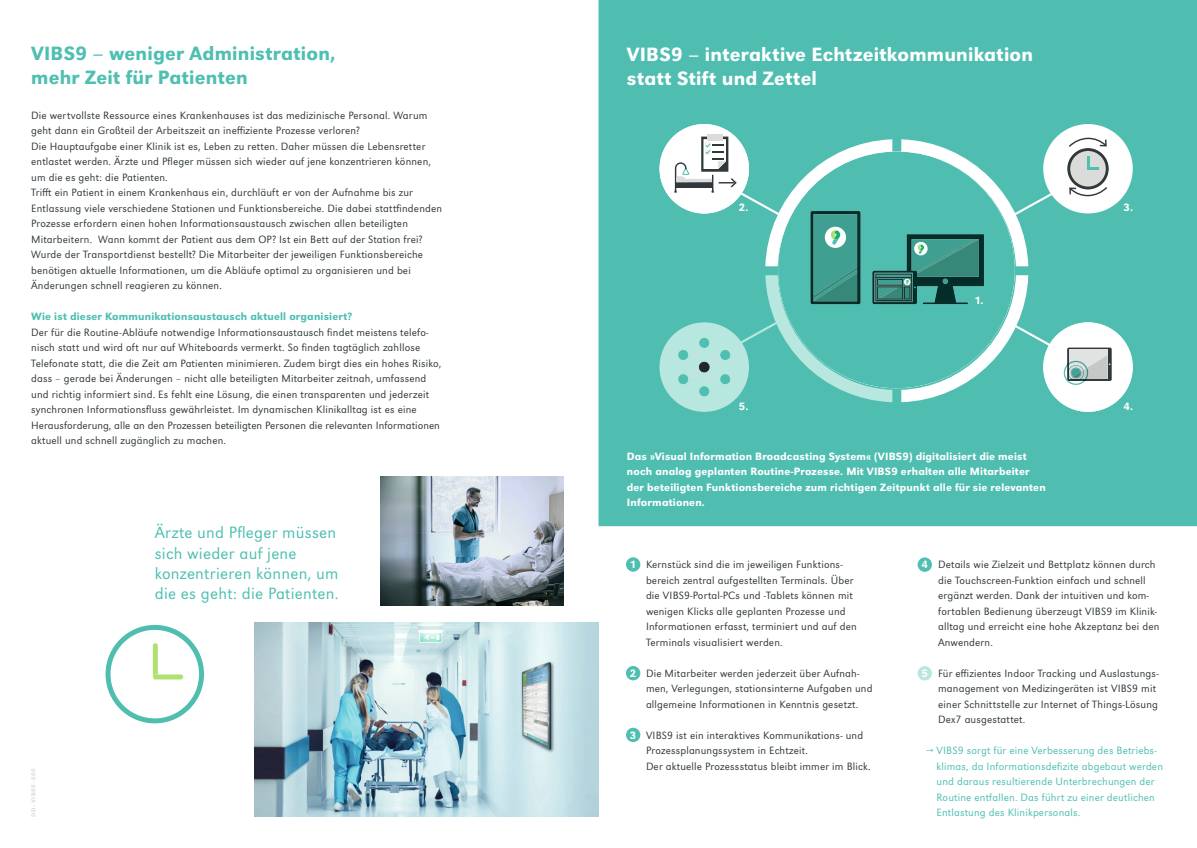
<style>
.page{position:relative;width:1197px;height:848px;background:#fff}
.page>*{position:absolute;margin:0;border:0;box-sizing:border-box;transform-origin:0 0}
.t1{font:500 20px/24px "URW Grotesk";letter-spacing:.01em;color:#fff}
.t2{font:500 20px/24px "URW Grotesk";letter-spacing:.01em;color:#4ebfb1}
.t3{font:300 17px/20.4px "URW Grotesk";letter-spacing:.015em;color:#4ebfb1}
.t4{font:300 11px/15.5px "URW Grotesk";letter-spacing:.015em;color:#30383c}
.t5{font:500 11px/15.5px "URW Grotesk";letter-spacing:.015em;color:#fff}
.t6{font:300 11px/15.5px "URW Grotesk";letter-spacing:.015em;color:#4ebfb1}
.t7{font:500 11px "URW Grotesk";letter-spacing:.015em;color:#4ebfb1}
.t8{font:500 6px "URW Grotesk";letter-spacing:.09em;color:#dbdcd9}
</style>
<div class="page">
<div style="left:598px;top:0;width:598px;height:526px;background:#4fbeb1"></div>
<img style="left:254px;top:622px;width:344px;height:194px">
<img style="left:380px;top:476px;width:183px;height:130px">
<svg style="left:105px;top:625px;width:99px;height:98px"></svg>
<div style="left:1043px;top:322px;width:89px;height:90px;background:#fff;border-radius:50%"></div>
<div style="left:1043px;top:124px;width:89px;height:89px;background:#fff;border-radius:50%"></div>
<div style="left:659px;top:124px;width:89px;height:89px;background:#fff;border-radius:50%"></div>
<div style="left:659px;top:322px;width:89px;height:90px;background:#b8e7df;border-radius:50%"></div>
<div style="left:706px;top:134px;width:16px;height:7px;background:#dbdcd9"></div>
<div style="left:1066px;top:347px;width:45px;height:34px;background:#30383c;border-radius:2px"></div>
<svg style="left:674px;top:137px;width:436px;height:265px"></svg>
<div style="left:626px;top:666px;width:14px;height:14px;background:#4ebfb1;border-radius:50%"></div>
<div style="left:626px;top:727px;width:14px;height:15px;background:#4ebfb1;border-radius:50%"></div>
<div style="left:917px;top:557px;width:14px;height:15px;background:#4ebfb1;border-radius:50%"></div>
<div style="left:917px;top:666px;width:14px;height:14px;background:#b8e7df;border-radius:50%"></div>
<div style="left:626px;top:557px;width:14px;height:14px;background:#4ebfb1;border-radius:50%"></div>
<h1 class="t2" style="left:31px;top:41px;width:306px">VIBS9 – weniger Administration, mehr Zeit für Patienten</h1>
<h1 class="t1" style="left:626px;top:42px;width:408px">VIBS9 – interaktive Echtzeitkommunikation statt Stift und Zettel</h1>
<p class="t4" style="left:31px;top:107px;width:412px">Die wertvollste Ressource eines Krankenhauses ist das medizinische Personal. Warum geht dann ein Großteil der Arbeitszeit an ineffiziente Prozesse verloren?<br>Die Hauptaufgabe einer Klinik ist es, Leben zu retten. Daher müssen die Lebensretter entlastet werden. Ärzte und Pfleger müssen sich wieder auf jene konzentrieren können, um die es geht: die Patienten.<br>Trifft ein Patient in einem Krankenhaus ein, durchläuft er von der Aufnahme bis zur<br>Ent lassung viele verschiedene Stationen und Funktionsbereiche. Die dabei stattfindenden Prozesse erfordern einen hohen Informationsaustausch zwischen allen beteiligten Mitarbeitern. Wann kommt der Patient aus dem OP? Ist ein Bett auf der Station frei?<br>Wurde der Transportdienst bestellt? Die Mitarbeiter der jeweiligen Funktionsbereiche benötigen aktuelle Informationen, um die Abläufe optimal zu organisieren und bei Änderungen schnell reagieren zu können.</p>
<p class="t7" style="left:31px;top:310px;width:322px">Wie ist dieser Kommunikationsaustausch aktuell organisiert?</p>
<p class="t4" style="left:31px;top:324px;width:411px">Der für die Routine-Abläufe notwendige Informationsaustausch findet meistens telefo&shy;nisch statt und wird oft nur auf Whiteboards vermerkt. So finden tagtäglich zahllose Telefonate statt, die die Zeit am Patienten minimieren. Zudem birgt dies ein hohes Risiko, dass – gerade bei Änderungen – nicht alle beteiligten Mitarbeiter zeitnah, umfassend und richtig informiert sind. Es fehlt eine Lösung, die einen transparenten und jederzeit synchronen Informationsfluss gewährleistet. Im dynamischen Klinikalltag ist es eine Herausforderung, alle an den Prozessen beteiligten Personen die relevanten Informationen aktuell und schnell zugänglich zu machen.</p>
<p class="t8" style="left:30px;top:816px;width:50px;rotate:-90deg">DD–VIBS9–500</p>
<h2 class="t3" style="left:155px;top:522px;width:185px">Ärzte und Pfleger müssen sich wieder auf jene konzentrieren können, um die es geht: die Patienten.</h2>
<p class="t5" style="left:738px;top:199px;width:11px">2.</p>
<p class="t5" style="left:1123px;top:199px;width:11px">3.</p>
<p class="t5" style="left:974px;top:293px;width:11px">1.</p>
<p class="t5" style="left:738px;top:399px;width:11px">5.</p>
<p class="t5" style="left:1123px;top:399px;width:11px">4.</p>
<p class="t5" style="left:626px;top:448px;width:420px">Das »Visual Information Broadcasting System« (VIBS9) digitalisiert die meist noch analog geplanten Routine-Prozesse. Mit VIBS9 erhalten alle Mitarbeiter der beteiligten Funktionsbe rei che zum richtigen Zeitpunkt alle für sie rele vanten Informationen.</p>
<p class="t5" style="left:629px;top:557px;width:8px">1</p>
<p class="t5" style="left:629px;top:665px;width:8px">2</p>
<p class="t5" style="left:629px;top:727px;width:8px">3</p>
<p class="t4" style="left:646px;top:557px;width:212px">Kernstück sind die im jeweiligen Funktions&shy;bereich zentral aufgestellten Terminals. Über die VIBS9-Portal-PCs und -Tablets können mit wenigen Klicks alle geplanten Prozesse und Informationen erfasst, terminiert und auf den Terminals visualisiert werden.</p>
<p class="t4" style="left:646px;top:665px;width:228px">Die Mitarbeiter werden jederzeit über Aufnah&shy;men, Verlegungen, stationsinterne Aufgaben und allgemeine Informationen in Kenntnis gesetzt.</p>
<p class="t4" style="left:646px;top:727px;width:226px">VIBS9 ist ein interaktives Kommunikations- und<br>Prozessplanungssystem in Echtzeit.<br>Der aktuelle Prozessstatus bleibt immer im Blick.</p>
<p class="t5" style="left:921px;top:557px;width:8px">4</p>
<p class="t5" style="left:921px;top:665px;width:8px">5</p>
<p class="t4" style="left:938px;top:557px;width:223px">Details wie Zielzeit und Bettplatz können durch die Touchscreen-Funktion einfach und schnell ergänzt werden. Dank der intuitiven und kom&shy;fortablen Bedienung überzeugt VIBS9 im Klinik&shy;alltag und erreicht eine hohe Akzeptanz bei den Anwendern.</p>
<p class="t4" style="left:938px;top:665px;width:222px">Für effizientes Indoor Tracking und Auslastungs&shy;management von Medizingeräten ist VIBS9 mit einer Schnittstelle zur Internet of Things-Lösung Dex7 ausgestattet.</p>
<p class="t6" style="left:936px;top:743px;width:228px;text-indent:-10px">→ VIBS9 sorgt für eine Verbesserung des Betriebs&shy;klimas, da Informationsdefizite abgebaut werden und daraus resultierende Unterbrechungen der Routine entfallen. Das führt zu einer deutlichen Entlastung des Klinikpersonals.</p>
</div>
